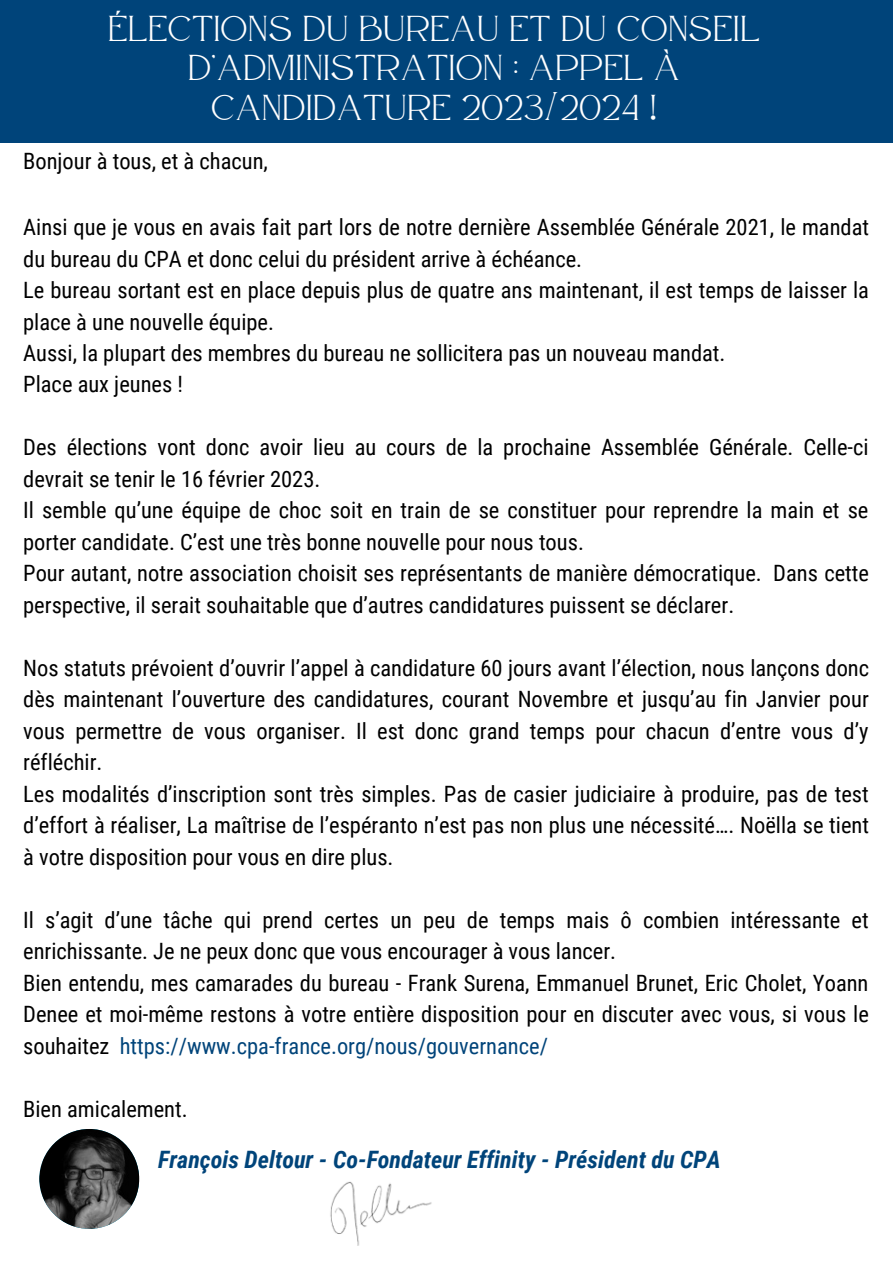
<style>
.page{position:relative;width:893px;height:1264px;background:#fff}
.page>*{position:absolute;margin:0;border:0;box-sizing:border-box;transform-origin:0 0}
.t1{font:36px/39.3px "Atteron";letter-spacing:.025em;color:#fff;text-align:center}
.t2{font:italic 700 24px "Roboto Condensed";color:#00447a}
.t3{font:22.5px/31.5px "Roboto Condensed";color:#000}
.s1{color:#00447a}
</style>
<div class="page">
<div style="left:0;top:0;width:892px;height:142px;background:#00447a"></div>
<img style="left:39px;top:1128px;width:100px;height:100px;border-radius:50%">
<img style="left:330px;top:1181px;width:102px;height:64px">
<h1 class="t1" style="left:108px;top:9px;width:653px">ÉLECTIONS DU BUREAU ET DU CONSEIL<br>D’ADMINISTRATION : APPEL à<br>CANDIDATURE 2023/2024 !</h1>
<p class="t3" style="left:23px;top:145px;width:246px">Bonjour à tous, et à chacun,</p>
<p class="t3" style="left:23px;top:211px;width:847px">Ainsi que je vous en avais fait part lors de notre dernière Assemblée Générale 2021, le mandat du bureau du CPA et donc celui du président arrive à échéance.<br>Le bureau sortant est en place depuis plus de quatre ans maintenant, il est temps de laisser la place à une nouvelle équipe.<br>Aussi, la plupart des membres du bureau ne sollicitera pas un nouveau mandat.<br>Place aux jeunes !</p>
<p class="t3" style="left:23px;top:432px;width:847px">Des élections vont donc avoir lieu au cours de la prochaine Assemblée Générale. Celle-ci devrait se tenir le 16 février 2023.<br>Il semble qu’une équipe de choc soit en train de se constituer pour reprendre la main et se porter candidate. C’est une très bonne nouvelle pour nous tous.<br>Pour autant, notre association choisit ses représentants de manière démocratique. Dans cette perspective, il serait souhaitable que d’autres candidatures puissent se déclarer.</p>
<p class="t3" style="left:23px;top:652px;width:847px">Nos statuts prévoient d’ouvrir l’appel à candidature 60 jours avant l’élection, nous lançons donc dès maintenant l’ouverture des candidatures, courant Novembre et jusqu’au fin Janvier pour vous permettre de vous organiser. Il est donc grand temps pour chacun d’entre vous d’y réfléchir.<br>Les modalités d’inscription sont très simples. Pas de casier judiciaire à produire, pas de test d’effort à réaliser, La maîtrise de l’espéranto n’est pas non plus une nécessité…. Noëlla se tient à votre disposition pour vous en dire plus.</p>
<p class="t3" style="left:23px;top:904px;width:847px">Il s’agit d’une tâche qui prend certes un peu de temps mais ô combien intéressante et enrichissante. Je ne peux donc que vous encourager à vous lancer.<br>Bien entendu, mes camarades du bureau - Frank Surena, Emmanuel Brunet, Eric Cholet, Yoann Denee et moi-même restons à votre entière disposition pour en discuter avec vous, si vous le souhaitez <span class="s1">https://www.cpa-france.org/nous/gouvernance/</span></p>
<p class="t3" style="left:23px;top:1093px;width:166px">Bien amicalement.</p>
<p class="t2" style="left:158px;top:1145px;width:564px">François Deltour - Co-Fondateur Effinity - Président du CPA</p>
</div>
